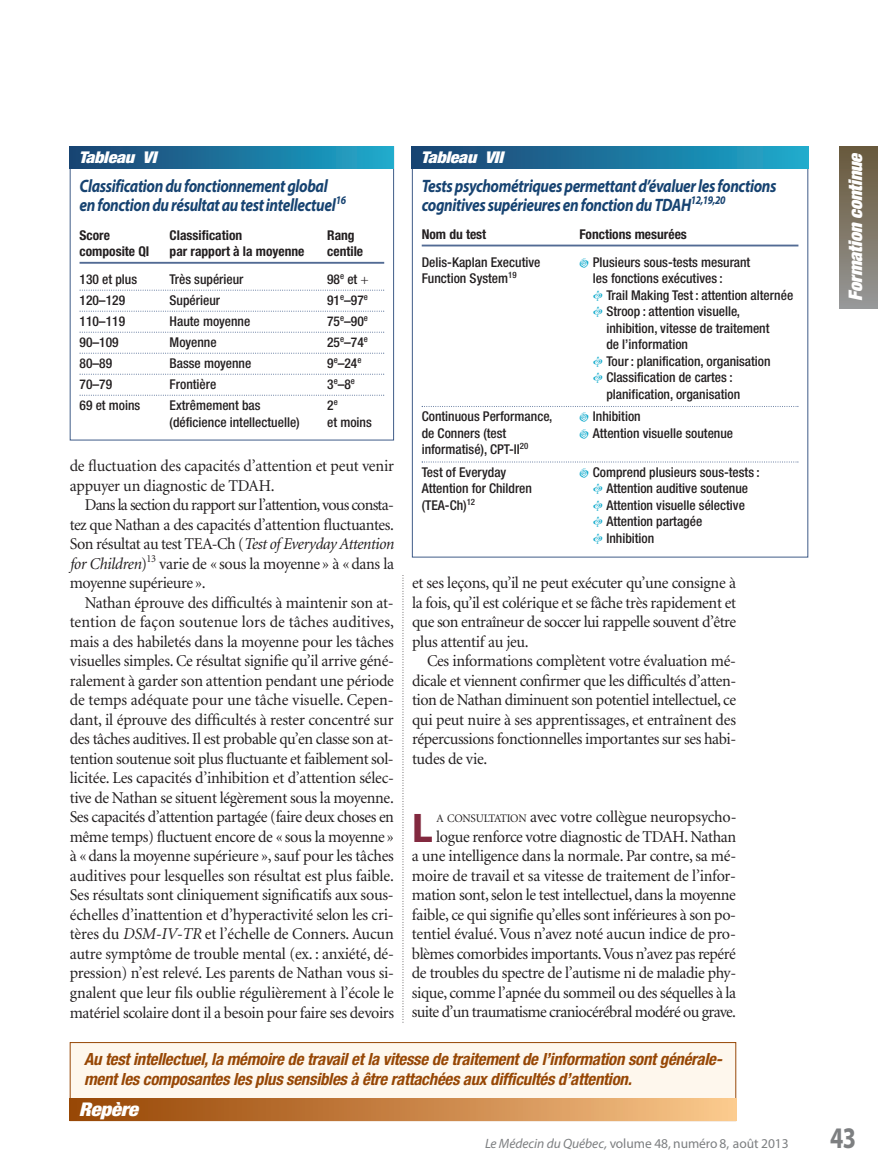
<style>
.page{position:relative;width:878px;height:1175px;background:#fff}
.page>*{position:absolute;margin:0;border:0;box-sizing:border-box;transform-origin:0 0}
.t1{font:700 41.55px "Myriad Pro";color:#82293f}
.t2{font:700 30px "Myriad Pro";color:#7d7f81;scale:.8 1}
.t3{font:italic 900 condensed 18.9px "Helvetica Neue";letter-spacing:-.015em;color:#fff;scale:1.11 1}
.t4{font:italic 900 expanded 18.75px "Helvetica Neue";color:#fff}
.t5{font:italic 700 18px/19.5px "Myriad Pro";letter-spacing:-.025em;color:#174371;scale:.85 1}
.t6{font:italic 700 condensed 16.8px/19.5px "Helvetica Neue";letter-spacing:-.015em;color:#974705}
.t7{font:16.5px/19.5px "Minion";letter-spacing:-.025em;color:#231f20;text-align:justify}
.t8{font:italic 900 condensed 16.2px "Helvetica Neue";letter-spacing:-.015em;color:#fff;scale:1.11 1}
.t9{font:500 condensed 13.5px/16.5px "Helvetica Neue";color:#231f20}
.t10{font:700 condensed 13.5px "Helvetica Neue";color:#231f20}
.t11{font:13.5px "Myriad Pro";letter-spacing:-.005em;color:#7d7f81}
.s1{font-family:"Minion";font-weight:400;font-stretch:normal}
.s2{font-style:italic}
.s3{font-size:11.55px}
</style>
<div class="page">
<svg style="left:402px;top:575px;width:1px;height:448px"></svg>
<div style="left:839px;top:146px;width:39px;height:162px;background:linear-gradient(to bottom,#685839,#969796)"></div>
<hr style="left:80px;top:262px;width:304px;height:2px;background:#526b94">
<svg style="left:80px;top:290px;width:304px;height:1px"></svg>
<svg style="left:80px;top:310px;width:304px;height:2px"></svg>
<svg style="left:80px;top:332px;width:304px;height:1px"></svg>
<svg style="left:80px;top:352px;width:304px;height:2px"></svg>
<svg style="left:80px;top:374px;width:304px;height:1px"></svg>
<svg style="left:80px;top:394px;width:304px;height:2px"></svg>
<div style="left:70px;top:146px;width:324px;height:23px;background:linear-gradient(to right,#1b4170,#1ea9cb)"></div>
<hr style="left:422px;top:244px;width:376px;height:2px;background:#526b94">
<svg style="left:422px;top:461px;width:376px;height:1px"></svg>
<div style="left:412px;top:146px;width:396px;height:23px;background:linear-gradient(to right,#1b4170,#1ea9cb)"></div>
<div style="left:70px;top:1042px;width:665px;height:78px;background:#fef7ed"></div>
<div style="left:70px;top:1042px;width:666px;height:78px;border:1px solid #974705"></div>
<div style="left:70px;top:1098px;width:666px;height:22px;background:linear-gradient(to right,#954302,#fac68a)"></div>
<svg style="left:422px;top:406px;width:376px;height:1px"></svg>
<p class="t8" style="left:79px;top:151px;width:71px">Tableau VI</p>
<p class="t5" style="left:79px;top:177px;width:315px">Classification du fonctionnement global en fonction du résultat au test intellectuel<sup>16</sup></p>
<p class="t10" style="left:80px;top:231px;width:32px">Score</p>
<p class="t10" style="left:170px;top:231px;width:74px">Classification</p>
<p class="t10" style="left:327px;top:231px;width:29px">Rang</p>
<p class="t10" style="left:80px;top:246px;width:71px">composite QI</p>
<p class="t10" style="left:170px;top:246px;width:136px">par rapport à la moyenne</p>
<p class="t10" style="left:327px;top:246px;width:37px">centile</p>
<p class="t9" style="left:80px;top:272px;width:59px">130 et plus</p>
<p class="t9" style="left:170px;top:272px;width:75px">Très supérieur</p>
<p class="t9" style="left:327px;top:272px;width:43px">98<sup>e</sup> et <span class="s1">+</span></p>
<p class="t9" style="left:80px;top:293px;width:47px">120–129</p>
<p class="t9" style="left:170px;top:293px;width:52px">Supérieur</p>
<p class="t9" style="left:327px;top:293px;width:42px">91<sup>e</sup>–97<sup>e</sup></p>
<p class="t9" style="left:80px;top:314px;width:47px">110–119</p>
<p class="t9" style="left:170px;top:314px;width:82px">Haute moyenne</p>
<p class="t9" style="left:327px;top:314px;width:42px">75<sup>e</sup>–90<sup>e</sup></p>
<p class="t9" style="left:80px;top:335px;width:41px">90–109</p>
<p class="t9" style="left:170px;top:335px;width:49px">Moyenne</p>
<p class="t9" style="left:327px;top:335px;width:42px">25<sup>e</sup>–74<sup>e</sup></p>
<p class="t9" style="left:80px;top:356px;width:34px">80–89</p>
<p class="t9" style="left:170px;top:356px;width:83px">Basse moyenne</p>
<p class="t9" style="left:327px;top:356px;width:36px">9<sup>e</sup>–24<sup>e</sup></p>
<p class="t9" style="left:80px;top:377px;width:34px">70–79</p>
<p class="t9" style="left:170px;top:377px;width:48px">Frontière</p>
<p class="t9" style="left:327px;top:377px;width:29px">3<sup>e</sup>–8<sup>e</sup></p>
<p class="t9" style="left:80px;top:398px;width:62px">69 et moins</p>
<p class="t9" style="left:170px;top:398px;width:92px">Extrêmement bas</p>
<p class="t9" style="left:327px;top:398px;width:12px">2<sup>e</sup></p>
<p class="t9" style="left:170px;top:414px;width:132px">(déficience intellectuelle)</p>
<p class="t9" style="left:327px;top:414px;width:46px">et moins</p>
<p class="t7" style="left:70px;top:457px;width:325px">de fluctuation des capacités d’attention et peut venir appuyer un diagnostic de TDAH.</p>
<p class="t7" style="left:70px;top:496px;width:326px;text-indent:15px">Dans la section du rapport sur l’attention, vous consta&shy;tez que Nathan a des capacités d’attention fluctuantes.<br>Son résultat au test TEA-Ch (<span class="s2">Test of Everyday Attention for Children</span>)<sup>13</sup> varie de « sous la moyenne » à « dans la moyenne supérieure ».</p>
<p class="t7" style="left:70px;top:594px;width:326px;text-indent:15px">Nathan éprouve des difficultés à maintenir son at&shy;tention de façon soutenue lors de tâches auditives, mais a des habiletés dans la moyenne pour les tâches visuelles simples. Ce résultat signifie qu’il arrive géné&shy;ralement à garder son attention pendant une période de temps adéquate pour une tâche visuelle. Ce pen - dant, il éprouve des difficultés à rester concentré sur des tâches auditives. Il est probable qu’en classe son at&shy;tention soutenue soit plus fluctuante et faiblement sol&shy;licitée. Les capacités d’inhibition et d’attention sélec&shy;tive de Nathan se situent légèrement sous la moyenne.<br>Ses capacités d’attention partagée (faire deux choses en même temps) fluctuent encore de « sous la moyenne » à « dans la moyenne supérieure », sauf pour les tâches auditives pour lesquelles son résultat est plus faible.<br>Ses résultats sont cliniquement significatifs aux sous&shy;échelles d’inattention et d’hyperactivité selon les cri&shy;tères du <span class="s2">DSM-IV-TR</span> et l’échelle de Conners. Aucun autre symptôme de trouble mental (ex. : anxiété, dé&shy;pression) n’est relevé. Les parents de Nathan vous si&shy;gnalent que leur fils oublie régulièrement à l’école le matériel scolaire dont il a besoin pour faire ses devoirs</p>
<p class="t8" style="left:421px;top:151px;width:75px">Tableau VII</p>
<p class="t5" style="left:421px;top:177px;width:419px">Tests psychométriques permettant d’évaluer les fonctions cognitives supérieures en fonction du TDAH<sup>12,19,20</sup></p>
<p class="t10" style="left:422px;top:229px;width:66px">Nom du test</p>
<p class="t10" style="left:579px;top:229px;width:109px">Fonctions mesurées</p>
<p class="t9" style="left:422px;top:255px;width:120px">Delis-Kaplan Executive</p>
<p class="t9" style="left:592px;top:255px;width:159px">Plusieurs sous-tests mesurant</p>
<p class="t9" style="left:421px;top:271px;width:96px">Function System<sup>19</sup></p>
<p class="t9" style="left:606px;top:271px;width:188px;text-indent:-14px">les fonctions exécutives :<br>Trail Making Test : attention alternée<br>Stroop : attention visuelle, inhibition, vitesse de traitement<br>de l’information<br>Tour : planification, organisation<br>Classification de cartes : planification, organisation</p>
<p class="t9" style="left:422px;top:409px;width:132px">Continuous Performance,</p>
<p class="t9" style="left:592px;top:409px;width:49px">Inhibition</p>
<p class="t9" style="left:421px;top:426px;width:86px">de Conners (test</p>
<p class="t9" style="left:592px;top:426px;width:142px">Attention visuelle soutenue</p>
<p class="t9" style="left:421px;top:439px;width:108px;line-height:22.5px">informatisé), CPT-II<sup>20<br></sup>Test of Everyday</p>
<p class="t9" style="left:592px;top:465px;width:168px">Comprend plusieurs sous-tests :</p>
<p class="t9" style="left:421px;top:481px;width:112px">Attention for Children</p>
<p class="t9" style="left:606px;top:481px;width:143px">Attention auditive soutenue</p>
<p class="t9" style="left:421px;top:498px;width:55px">(TEA-Ch)<sup>12</sup></p>
<p class="t9" style="left:606px;top:498px;width:140px">Attention visuelle sélective<br>Attention partagée<br>Inhibition</p>
<p class="t7" style="left:412px;top:574px;width:325px">et ses leçons, qu’il ne peut exécuter qu’une consigne à la fois, qu’il est colérique et se fâche très rapidement et que son entraîneur de soccer lui rappelle souvent d’être plus attentif au jeu.</p>
<p class="t7" style="left:412px;top:652px;width:326px;text-indent:15px">Ces informations complètent votre évaluation mé&shy;dicale et viennent confirmer que les difficultés d’atten&shy;tion de Nathan diminuent son potentiel intellectuel, ce qui peut nuire à ses apprentissages, et entraînent des répercussions fonctionnelles importantes sur ses habi&shy;tudes de vie.</p>
<p class="t7" style="left:412px;top:808px;width:326px;text-align:right"><span class="s3">A CONSULTATION</span> avec votre collègue neuropsycho&shy;logue renforce votre diagnostic de TDAH. Nathan<br>a une intelligence dans la normale. Par contre, sa mé&shy;moire de travail et sa vitesse de traitement de l’infor&shy;mation sont, selon le test intellectuel, dans la moyenne faible, ce qui signifie qu’elles sont inférieures à son po&shy;tentiel évalué. Vous n’avez noté aucun indice de pro&shy;blèmes comorbides importants. Vous n’avez pas repéré de troubles du spectre de l’autisme ni de maladie phy&shy;sique, comme l’apnée du sommeil ou des séquelles à la suite d’un traumatisme craniocérébral modéré ou grave.</p>
<h1 class="t1" style="left:412px;top:812px;width:23px">L</h1>
<p class="t6" style="left:84px;top:1051px;width:637px">Au test intellectuel, la mémoire de travail et la vitesse de traitement de l’information sont générale&shy;ment les composantes les plus sensibles à être rattachées aux difficultés d’attention.</p>
<p class="t3" style="left:79px;top:1102px;width:55px">Repère</p>
<p class="t4" style="left:848px;top:301px;width:151px;rotate:-90deg">Formation continue</p>
<p class="t11" style="left:485px;top:1138px;width:305px"><span class="s2">Le Médecin du Québec,</span> volume 48, numéro 8, août 2013</p>
<h2 class="t2" style="left:830px;top:1126px;width:34px">43</h2>
</div>
